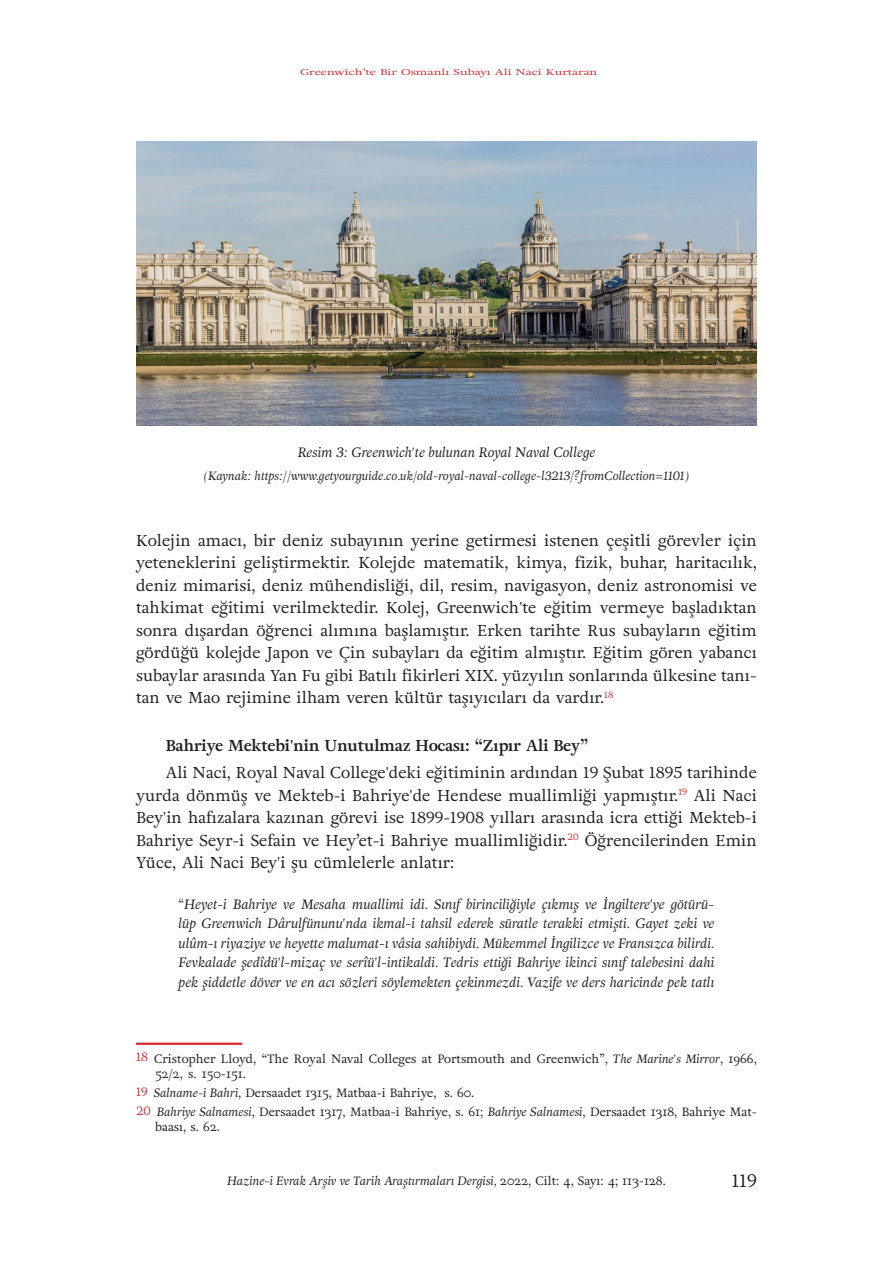
<style>
.page{position:relative;width:893px;height:1263px;background:#fff}
.page>*{position:absolute;margin:0;border:0;box-sizing:border-box;transform-origin:0 0}
.t1{font:18px "Adriane Text";color:#231f20}
.t2{font:15.75px/22.5px "Adriane Text";color:#231f20;text-align:justify}
.t3{font:700 15.75px "Adriane Text";color:#231f20}
.t4{font:italic 13.5px/19.5px "Adriane Text";color:#231f20;text-align:justify}
.t5{font:12px/15px "Adriane Text";color:#231f20}
.t6{font:italic 12px "Adriane Text";color:#231f20}
.t7{font:8.4px "Adriane Text";color:#d32d32;scale:1.43 1}
.s1{color:#d32d32}
.s2{font-style:italic}
.s3{font-style:normal}
</style>
<div class="page">
<hr style="left:136px;top:1042px;width:106px;height:3px;background:#d32d32">
<img style="left:136px;top:141px;width:621px;height:284px">
<p class="t7" style="left:300px;top:66px;width:209px">Greenwich’te Bir Osmanlı Subayı Ali Naci Kurtaran</p>
<p class="t4" style="left:298px;top:443px;width:299px">Resim 3: Greenwich'te bulunan Royal Naval College</p>
<p class="t6" style="left:204px;top:467px;width:487px">(Kaynak: https://www.getyourguide.co.uk/old-royal-naval-college-l3213/?fromCollection=1101)</p>
<p class="t2" style="left:136px;top:529px;width:622px">Kolejin amacı, bir deniz subayının yerine getirmesi istenen çeşitli görevler için yeteneklerini geliştirmektir. Kolejde matematik, kimya, fizik, buhar, haritacılık, deniz mimarisi, deniz mühendisliği, dil, resim, navigasyon, deniz astronomisi ve tahkimat eğitimi verilmektedir. Kolej, Greenwich'te eğitim vermeye başladıktan sonra dışardan öğrenci alımına başlamıştır. Erken tarihte Rus subayların eğitim gördüğü kolejde Japon ve Çin subayları da eğitim almıştır. Eğitim gören yabancı subaylar arasında Yan Fu gibi Batılı fikirleri XIX. yüzyılın sonlarında ülkesine tanı&shy;tan ve Mao rejimine ilham veren kültür taşıyıcıları da vardır.<sup>18</sup></p>
<p class="t3" style="left:166px;top:735px;width:424px">Bahriye Mektebi'nin Unutulmaz Hocası: “Zıpır Ali Bey”</p>
<p class="t2" style="left:136px;top:761px;width:622px;text-indent:30px">Ali Naci, Royal Naval College'deki eğitiminin ardından 19 Şubat 1895 tarihinde yurda dönmüş ve Mekteb-i Bahriye'de Hendese muallimliği yapmıştır.<sup>19</sup> Ali Naci Bey'in hafızalara kazınan görevi ise 1899-1908 yılları arasında icra ettiği Mekteb-i Bahriye Seyr-i Sefain ve Hey’et-i Bahriye muallimliğidir.<sup>20</sup> Öğrencilerinden Emin Yüce, Ali Naci Bey'i şu cümlelerle anlatır:</p>
<p class="t4" style="left:179px;top:895px;width:537px">“Heyet-i Bahriye ve Mesaha muallimi idi. Sınıf birinciliğiyle çıkmış ve İngiltere'ye götürü&shy;lüp Greenwich Dârulfünunu'nda ikmal-i tahsil ederek süratle terakki etmişti. Gayet zeki ve ulûm-ı riyaziye ve heyette malumat-ı vâsia sahibiydi. Mükemmel İngilizce ve Fransızca bilirdi.<br>Fevkalade şedîdü'l-mizaç ve serîü'l-intikaldi. Tedris ettiği Bahriye ikinci sınıf talebesini dahi pek şiddetle döver ve en acı sözleri söylemekten çekinmezdi. Vazife ve ders haricinde pek tatlı</p>
<p class="t5" style="left:155px;top:1051px;width:603px;text-indent:-19px"><span class="s1">18</span> Cristopher Lloyd, “The Royal Naval Colleges at Portsmouth and Greenwich”, <span class="s2">The Marine's Mirror</span>, 1966,<br>52/2, s. 150-151.</p>
<p class="t5" style="left:136px;top:1083px;width:622px;line-height:19.2px"><span class="s1">19</span> <span class="s2">Salname-i Bahri</span>, Dersaadet 1315, Matbaa-i Bahriye, s. 60.<br><span class="s1">20</span> <span class="s2">Bahriye Salnamesi</span>, Dersaadet 1317, Matbaa-i Bahriye, s. 61; <span class="s2">Bahriye Salnamesi</span>, Dersaadet 1318, Bahriye Mat-</p>
<p class="t5" style="left:155px;top:1119px;width:66px">baası, s. 62.</p>
<p class="t6" style="left:227px;top:1172px;width:440px">Hazine-i Evrak Arşiv ve Tarih Araştırmaları Dergisi, <span class="s3">2022, Cilt: 4, Sayı: 4; 113-128.</span></p>
<p class="t1" style="left:732px;top:1168px;width:27px">119</p>
</div>
